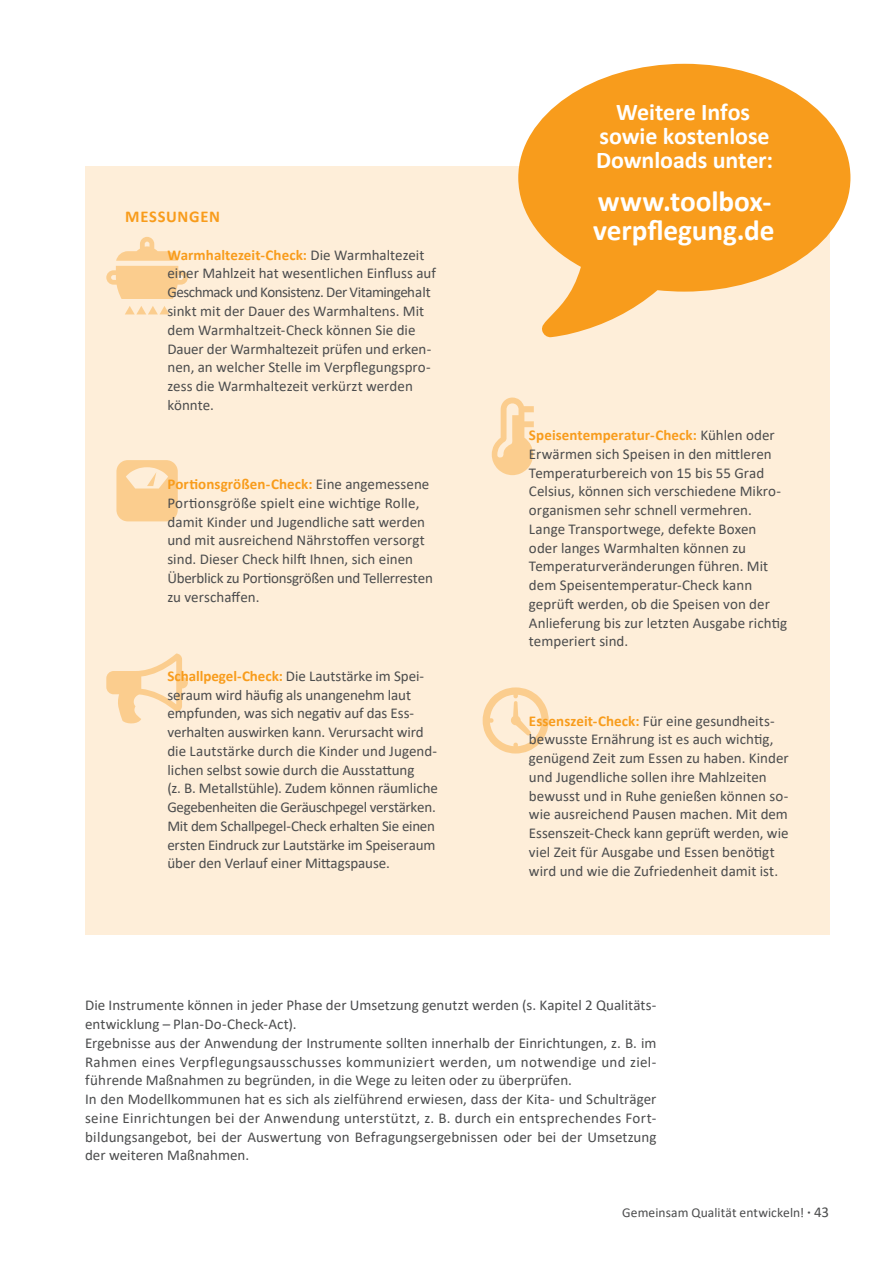
<style>
.page{position:relative;width:893px;height:1263px;background:#fff}
.page>*{position:absolute;margin:0;border:0;box-sizing:border-box;transform-origin:0 0}
.Tipps_Text{font:700 29.25px/29.8px "Calibri";letter-spacing:-.005em;color:#fff}
.Tipps_Text-2{font:700 24px/24px "Calibri";letter-spacing:-.005em;color:#fff;text-align:center}
.Zwischenüberschrift{font:700 16.5px "Calibri";letter-spacing:.04em;color:#f89c1c}
.Listen_Messungen{font:15px/18.8px "Calibri";color:#4b4c4d}
.Fließtext{font:15px/18.8px "Calibri";color:#4b4c4d;text-align:justify}
.t1{font:13.5px "Calibri";letter-spacing:.005em;color:#4b4c4d}
.s1{font-weight:700;color:#f89c1c}
.s2{font-family:"Chau Philomene One";font-size:15px}
.s3{font-size:15px}
</style>
<div class="page">
<div style="left:85px;top:166px;width:744px;height:769px;background:#feeed9"></div>
<svg style="left:518px;top:64px;width:332px;height:274px;fill:#f89c1c"></svg>
<svg style="left:106px;top:237px;width:82px;height:77px"></svg>
<svg style="left:116px;top:460px;width:62px;height:61px"></svg>
<svg style="left:106px;top:653px;width:82px;height:71px"></svg>
<svg style="left:492px;top:397px;width:42px;height:78px"></svg>
<svg style="left:483px;top:687px;width:66px;height:66px"></svg>
<p class="Zwischenüberschrift" style="left:125px;top:205px;width:96px">MESSUNGEN</p>
<p class="Listen_Messungen" style="left:167px;top:245px;width:270px"><span class="s1">Warmhaltezeit-Check:</span> Die Warmhaltezeit einer Mahlzeit hat wesentlichen Einfluss auf Geschmack und Konsistenz. Der Vitamingehalt sinkt mit der Dauer des Warmhaltens. Mit dem Warmhaltzeit-Check können Sie die Dauer der Warmhaltezeit prüfen und erken&shy;nen, an welcher Stelle im Verpflegungspro&shy;zess die Warmhaltezeit verkürzt werden könnte.</p>
<p class="Listen_Messungen" style="left:167px;top:474px;width:267px"><span class="s1">Portionsgrößen-Check:</span> Eine angemessene Portionsgröße spielt eine wichtige Rolle, damit Kinder und Jugendliche satt werden und mit ausreichend Nährstoffen versorgt sind. Dieser Check hilft Ihnen, sich einen Überblick zu Portionsgrößen und Tellerresten zu verschaffen.</p>
<p class="Listen_Messungen" style="left:167px;top:666px;width:272px"><span class="s1">Schallpegel-Check:</span> Die Lautstärke im Spei&shy;seraum wird häufig als unangenehm laut empfunden, was sich negativ auf das Ess&shy;verhalten auswirken kann. Verursacht wird die Lautstärke durch die Kinder und Jugend&shy;lichen selbst sowie durch die Ausstattung -<br>(z. B. Metallstühle). Zudem können räumliche Gegebenheiten die Geräuschpegel verstärken.<br>Mit dem Schallpegel-Check erhalten Sie einen ersten Eindruck zur Lautstärke im Speiseraum über den Verlauf einer Mittagspause.</p>
<p class="Tipps_Text-2" style="left:596px;top:100px;width:179px">Weitere Infos sowie kostenlose<br>Downloads unter:</p>
<p class="Tipps_Text" style="left:593px;top:186px;width:183px">www.toolbox&shy;verpflegung.de</p>
<p class="Listen_Messungen" style="left:529px;top:425px;width:260px"><span class="s1">Speisentemperatur-Check:</span> Kühlen oder Erwärmen sich Speisen in den mittleren Temperaturbereich von 15 bis 55 Grad Celsius, können sich verschiedene Mikro&shy;organismen sehr schnell vermehren.<br>Lange Transportwege, defekte Boxen oder langes Warmhalten können zu Temperaturveränderungen führen. Mit dem Speisentemperatur-Check kann geprüft werden, ob die Speisen von der Anlieferung bis zur letzten Ausgabe richtig temperiert sind.</p>
<p class="Listen_Messungen" style="left:529px;top:711px;width:261px"><span class="s1">Essenszeit-Check:</span> Für eine gesundheits&shy;bewusste Ernährung ist es auch wichtig, genügend Zeit zum Essen zu haben. Kinder und Jugendliche sollen ihre Mahlzeiten bewusst und in Ruhe genießen können so&shy;wie ausreichend Pausen machen. Mit dem Essenszeit-Check kann geprüft werden, wie viel Zeit für Ausgabe und Essen benötigt wird und wie die Zufriedenheit damit ist.</p>
<p class="Fließtext" style="left:85px;top:996px;width:573px">Die Instrumente können in jeder Phase der Umsetzung genutzt werden (s. Kapitel 2 Qualitäts&shy;entwicklung – Plan-Do-Check-Act).</p>
<p class="Fließtext" style="left:85px;top:1033px;width:573px">Ergebnisse aus der Anwendung der Instrumente sollten innerhalb der Einrichtungen, z. B. im Rahmen eines Verpflegungsausschusses kommuniziert werden, um notwendige und ziel&shy;führende Maßnahmen zu begründen, in die Wege zu leiten oder zu überprüfen.</p>
<p class="Fließtext" style="left:85px;top:1089px;width:573px">In den Modellkommunen hat es sich als zielführend erwiesen, dass der Kita- und Schulträger seine Einrichtungen bei der Anwendung unterstützt, z. B. durch ein entsprechendes Fort&shy;bildungsangebot, bei der Auswertung von Befragungsergebnissen oder bei der Umsetzung der weiteren Maßnahmen.</p>
<p class="t1" style="left:622px;top:1203px;width:208px">Gemeinsam Qualität entwickeln! <span class="s2">·</span> <span class="s3">43</span></p>
</div>
